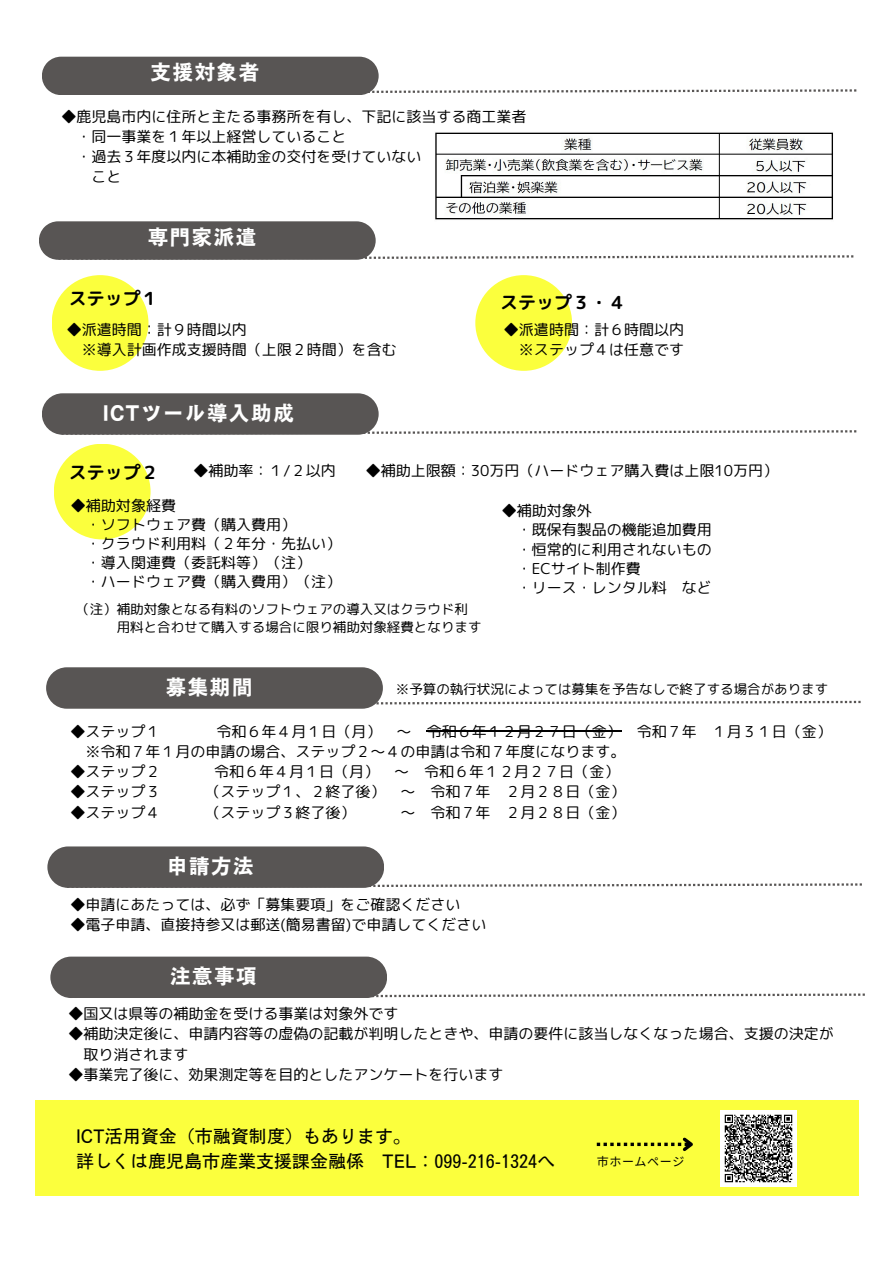
<style>
.page{position:relative;width:894px;height:1264px;background:#fff}
.page>*{position:absolute;margin:0;border:0;box-sizing:border-box;transform-origin:0 0}
.t1{font:21px "Motoya Gothic Std W6";letter-spacing:.05em;color:#fff}
.t2{font:18px/24.8px "Motoya Gothic Std W3";color:#000}
.t3{font:18px "rounded mplus 1 p bold";color:#000}
.t4{font:15px/19.2px "rounded mplus 1 p regular";color:#000}
.t5{font:13.5px/18px "rounded mplus 1 p regular";color:#000}
.t6{font:12px "Noto Sans JP";letter-spacing:.05em;color:#000}
</style>
<div class="page">
<svg style="left:42px;top:57px;width:814px;height:38px"></svg>
<svg style="left:39px;top:221px;width:814px;height:39px"></svg>
<img style="left:435px;top:132px;width:398px;height:88px">
<div style="left:52px;top:275px;width:96px;height:96px;background:#fbff3d;border-radius:50%"></div>
<div style="left:475px;top:275px;width:97px;height:96px;background:#fbff3d;border-radius:50%"></div>
<svg style="left:362px;top:430px;width:494px;height:5px"></svg>
<div style="left:42px;top:393px;width:336px;height:42px;background:#585554;border-radius:21px"></div>
<div style="left:54px;top:444px;width:96px;height:95px;background:#fbff3d;border-radius:50%"></div>
<svg style="left:374px;top:700px;width:486px;height:5px"></svg>
<div style="left:46px;top:667px;width:337px;height:41px;background:#585554;border-radius:21px"></div>
<hr style="left:426px;top:731px;width:195px;height:1px;background:#000">
<svg style="left:368px;top:883px;width:493px;height:4px"></svg>
<div style="left:47px;top:846px;width:337px;height:41px;background:#585554;border-radius:21px"></div>
<svg style="left:371px;top:993px;width:493px;height:5px"></svg>
<div style="left:50px;top:956px;width:337px;height:42px;background:#585554;border-radius:21px"></div>
<div style="left:35px;top:1100px;width:823px;height:96px;background:#fbff3d"></div>
<img style="left:720px;top:1110px;width:76px;height:76px">
<svg style="left:596px;top:1137px;width:97px;height:14px"></svg>
<h2 class="t1" style="left:150px;top:61px;width:111px">支援対象者</h2>
<h6 class="t4" style="left:61px;top:106px;width:466px">◆鹿児島市内に住所と主たる事務所を有し、下記に該当する商工業者</h6>
<h6 class="t4" style="left:76px;top:126px;width:271px">・同一事業を１年以上経営していること</h6>
<h6 class="t4" style="left:76px;top:147px;width:346px">・過去３年度以内に本補助金の交付を受けていない</h6>
<h6 class="t4" style="left:91px;top:167px;width:31px">こと</h6>
<p class="t1" style="left:147px;top:226px;width:111px">専門家派遣</p>
<p class="t3" style="left:69px;top:285px;width:92px">ステップ１</p>
<h4 class="t3" style="left:500px;top:289px;width:128px">ステップ３・４</h4>
<p class="t4" style="left:82px;top:319px;width:316px;line-height:20.2px;text-indent:-15px">◆派遣時間：計９時間以内<br>※導入計画作成支援時間（上限２時間）を含む</p>
<h2 class="t4" style="left:504px;top:319px;width:181px;line-height:20.2px;text-align:right">◆派遣時間：計６時間以内※ステップ４は任意です</h2>
<h4 class="t1" style="left:103px;top:402px;width:192px">ICTツール導入助成</h4>
<h6 class="t4" style="left:193px;top:461px;width:144px">◆補助率：１/２以内</h6>
<h6 class="t4" style="left:366px;top:461px;width:414px">◆補助上限額：30万円（ハードウェア購入費は上限10万円）</h6>
<h6 class="t4" style="left:86px;top:495px;width:256px;text-indent:-15px">◆補助対象経費<br>・ソフトウェア費（購入費用）<br>・クラウド利用料（２年分・先払い）・導入関連費（委託料等）（注）<br>・ハードウェア費（購入費用）（注）</h6>
<h1 class="t3" style="left:69px;top:460px;width:92px">ステップ２</h1>
<p class="t4" style="left:516px;top:501px;width:196px;text-indent:-15px">◆補助対象外<br>・既保有製品の機能追加費用・恒常的に利用されないもの・ECサイト制作費<br>・リース・レンタル料 など</p>
<h4 class="t5" style="left:117px;top:599px;width:366px;text-indent:-41px">（注）補助対象となる有料のソフトウェアの導入又はクラウド利用料と合わせて購入する場合に限り補助対象経費となります</h4>
<h6 class="t1" style="left:165px;top:676px;width:89px">募集期間</h6>
<h6 class="t5" style="left:396px;top:680px;width:434px">※予算の執行状況によっては募集を予告なしで終了する場合があります</h6>
<h5 class="t4" style="left:70px;top:721px;width:91px">◆ステップ１</h5>
<h5 class="t4" style="left:85px;top:720px;width:747px;line-height:20.2px;text-indent:131px">令和６年４月１日（月） ～ 令和６年１２月２７日（金） 令和７年 １月３１日（金）※令和７年１月の申請の場合、ステップ２～４の申請は令和７年度になります。</h5>
<h5 class="t4" style="left:70px;top:761px;width:91px">◆ステップ２</h5>
<h5 class="t4" style="left:214px;top:761px;width:406px">令和６年４月１日（月） ～ 令和６年１２月２７日（金）</h5>
<h5 class="t4" style="left:70px;top:782px;width:91px">◆ステップ３</h5>
<h5 class="t4" style="left:205px;top:782px;width:421px">（ステップ１、２終了後） ～ 令和７年 ２月２８日（金）</h5>
<h5 class="t4" style="left:70px;top:802px;width:91px">◆ステップ４</h5>
<h5 class="t4" style="left:205px;top:802px;width:151px">（ステップ３終了後）</h5>
<h5 class="t4" style="left:400px;top:802px;width:226px">～ 令和７年 ２月２８日（金）</h5>
<h2 class="t1" style="left:167px;top:855px;width:89px">申請方法</h2>
<h6 class="t4" style="left:70px;top:894px;width:391px">◆申請にあたっては、必ず「募集要項」をご確認ください</h6>
<h6 class="t4" style="left:70px;top:915px;width:417px">◆電子申請、直接持参又は郵送(簡易書留)で申請してください</h6>
<h6 class="t1" style="left:170px;top:965px;width:89px">注意事項</h6>
<p class="t4" style="left:68px;top:1003px;width:331px">◆国又は県等の補助金を受ける事業は対象外です</p>
<p class="t4" style="left:83px;top:1023px;width:751px;line-height:20.2px;text-indent:-15px">◆補助決定後に、申請内容等の虚偽の記載が判明したときや、申請の要件に該当しなくなった場合、支援の決定が取り消されます</p>
<p class="t4" style="left:68px;top:1064px;width:436px">◆事業完了後に、効果測定等を目的としたアンケートを行います</p>
<h6 class="t2" style="left:76px;top:1123px;width:480px">ICT活用資金（市融資制度）もあります。<br>詳しくは鹿児島市産業支援課金融係 TEL：099-216-1324へ</h6>
<h2 class="t6" style="left:596px;top:1152px;width:89px">市ホームページ</h2>
</div>
